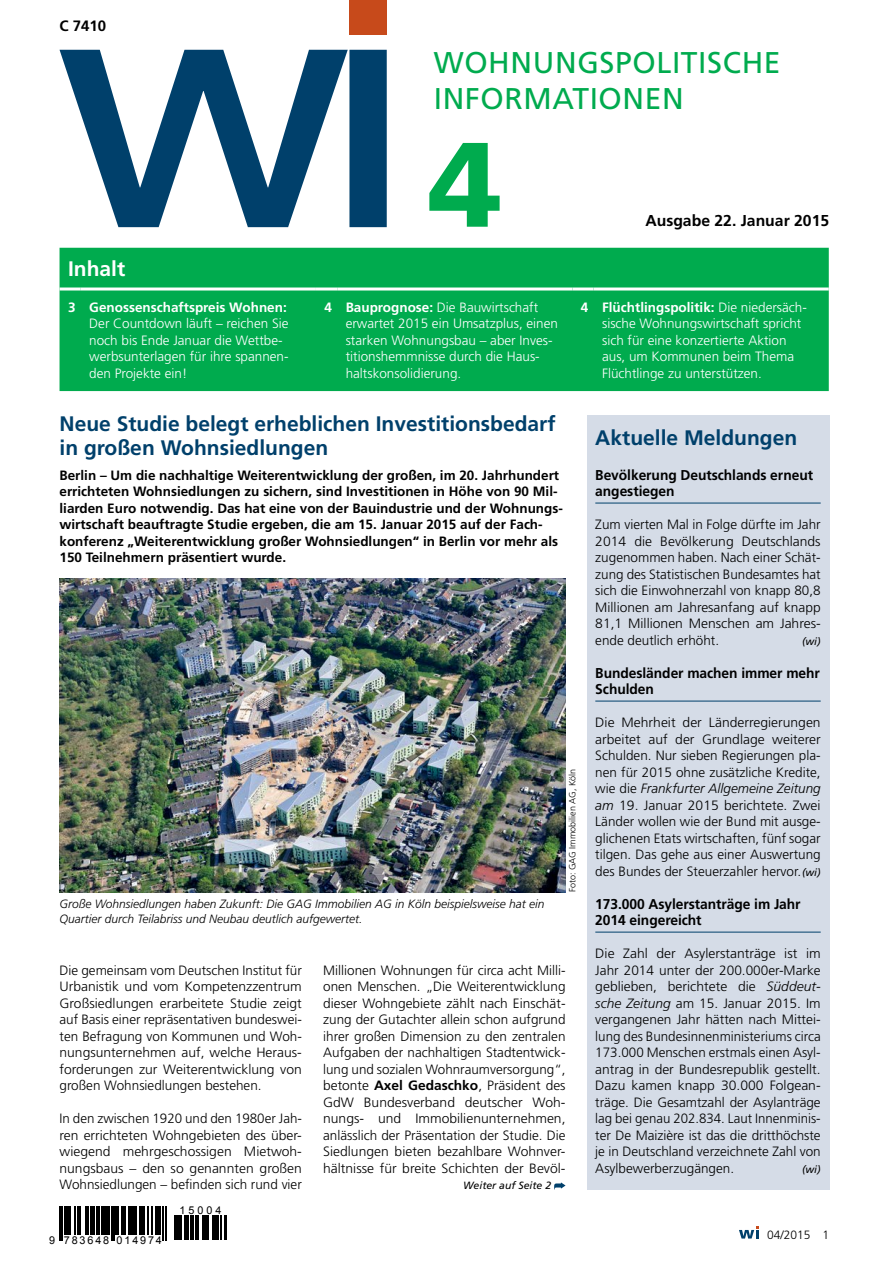
<style>
.page{position:relative;width:893px;height:1263px;background:#fff}
.page>*{position:absolute;margin:0;border:0;box-sizing:border-box;transform-origin:0 0}
.t1{font:900 120px "Frutiger";color:#00ab4e}
.t2{font:30px/36px "Frutiger";letter-spacing:.02em;color:#00ab4e}
.t3{font:700 21px/24px "Frutiger";color:#00406b}
.t4{font:700 21px "Frutiger";color:#fff}
.t5{font:700 15.75px "Frutiger";color:#000}
.t6{font:700 15px "Frutiger";color:#000}
.t7{font:700 14.25px/16.5px "Frutiger";letter-spacing:-.005em;color:#000}
.t8{font:300 13.5px/16.5px "Frutiger";color:#000;text-align:justify}
.t9{font:300 13.5px/16.5px "Frutiger";color:#fff}
.t10{font:700 13.5px/16.5px "Frutiger";color:#000}
.t11{font:700 13.5px "Frutiger";color:#fff}
.t12{font:italic 300 12px/15px "Frutiger";color:#000}
.t13{font:300 12px "Frutiger";color:#000}
.t14{font:10.8px "Arial";letter-spacing:.17em;color:#000}
.t15{font:italic 10.5px "Frutiger";color:#000}
.t16{font:300 9px "Frutiger";color:#000}
.s1{font-weight:700}
.s2{font-style:italic}
.s3{font-weight:400;font-style:italic;font-size:10.5px}
</style>
<div class="page">
<div style="left:60px;top:248px;width:769px;height:143px;background:#00ab4e"></div>
<hr style="left:60px;top:287px;width:21px;height:3px;background:#fff">
<hr style="left:81px;top:287px;width:235px;height:3px;background:#fff">
<hr style="left:316px;top:287px;width:21px;height:3px;background:#fff">
<hr style="left:337px;top:287px;width:235px;height:3px;background:#fff">
<hr style="left:572px;top:287px;width:22px;height:3px;background:#fff">
<hr style="left:594px;top:287px;width:235px;height:3px;background:#fff">
<svg style="left:554px;top:1182px;width:12px;height:7px"></svg>
<div style="left:587px;top:415px;width:242px;height:774px;background:#d5dce7"></div>
<hr style="left:595px;top:503px;width:226px;height:1px;background:#00406b">
<hr style="left:595px;top:701px;width:226px;height:1px;background:#00406b">
<hr style="left:595px;top:932px;width:226px;height:1px;background:#00406b">
<img style="left:60px;top:579px;width:506px;height:313px">
<svg style="left:739px;top:1226px;width:20px;height:12px"></svg>
<hr style="left:60px;top:1206px;width:1px;height:34px;background:#000">
<hr style="left:62px;top:1206px;width:1px;height:34px;background:#000">
<hr style="left:64px;top:1206px;width:3px;height:28px;background:#000">
<hr style="left:68px;top:1206px;width:3px;height:28px;background:#000">
<svg style="left:74px;top:1206px;width:7px;height:28px"></svg>
<hr style="left:85px;top:1206px;width:2px;height:28px;background:#000">
<svg style="left:88px;top:1206px;width:1px;height:28px"></svg>
<hr style="left:90px;top:1206px;width:4px;height:28px;background:#000">
<hr style="left:97px;top:1206px;width:3px;height:28px;background:#000">
<svg style="left:101px;top:1206px;width:1px;height:28px"></svg>
<hr style="left:103px;top:1206px;width:3px;height:28px;background:#000">
<hr style="left:107px;top:1206px;width:3px;height:28px;background:#000">
<hr style="left:111px;top:1206px;width:1px;height:34px;background:#000">
<hr style="left:113px;top:1206px;width:2px;height:34px;background:#000">
<hr style="left:116px;top:1206px;width:3px;height:28px;background:#000">
<svg style="left:121px;top:1206px;width:1px;height:28px"></svg>
<hr style="left:124px;top:1206px;width:2px;height:28px;background:#000">
<hr style="left:128px;top:1206px;width:2px;height:28px;background:#000">
<hr style="left:131px;top:1206px;width:2px;height:28px;background:#000">
<hr style="left:134px;top:1206px;width:3px;height:28px;background:#000">
<hr style="left:139px;top:1206px;width:4px;height:28px;background:#000">
<svg style="left:144px;top:1206px;width:12px;height:28px"></svg>
<hr style="left:157px;top:1206px;width:4px;height:28px;background:#000">
<hr style="left:163px;top:1206px;width:1px;height:34px;background:#000">
<hr style="left:165px;top:1206px;width:1px;height:34px;background:#000">
<svg style="left:174px;top:1216px;width:1px;height:24px"></svg>
<hr style="left:176px;top:1216px;width:3px;height:24px;background:#000">
<hr style="left:180px;top:1216px;width:2px;height:24px;background:#000">
<hr style="left:184px;top:1216px;width:2px;height:24px;background:#000">
<svg style="left:188px;top:1216px;width:1px;height:24px"></svg>
<hr style="left:190px;top:1216px;width:3px;height:24px;background:#000">
<hr style="left:195px;top:1216px;width:2px;height:24px;background:#000">
<svg style="left:198px;top:1216px;width:1px;height:24px"></svg>
<hr style="left:202px;top:1216px;width:2px;height:24px;background:#000">
<svg style="left:206px;top:1216px;width:3px;height:24px"></svg>
<hr style="left:212px;top:1216px;width:3px;height:24px;background:#000">
<svg style="left:216px;top:1216px;width:5px;height:24px"></svg>
<hr style="left:225px;top:1216px;width:2px;height:24px;background:#000">
<svg style="left:60px;top:50px;width:327px;height:177px"></svg>
<div style="left:350px;top:0;width:37px;height:34px;background:#c74a1b"></div>
<p class="t6" style="left:60px;top:17px;width:48px">C 7410</p>
<h3 class="t4" style="left:68px;top:257px;width:59px">Inhalt</h3>
<p class="t11" style="left:68px;top:299px;width:220px">3 Genossenschaftspreis Wohnen:</p>
<p class="t9" style="left:89px;top:316px;width:201px">Der Countdown läuft – reichen Sie noch bis Ende Januar die Wettbe&shy;werbsunterlagen für ihre spannen&shy;den Projekte ein!</p>
<h2 class="t2" style="left:434px;top:44px;width:348px">WOHNUNGSPOLITISCHE<br>INFORMATIONEN</h2>
<h1 class="t1" style="left:428px;top:112px;width:75px">4</h1>
<p class="t5" style="left:645px;top:211px;width:185px">Ausgabe 22. Januar 2015</p>
<p class="t9" style="left:346px;top:299px;width:214px;text-indent:-21px"><span class="s1">4 Bauprognose:</span> Die Bauwirtschaft erwartet 2015 ein Umsatzplus, einen starken Wohnungsbau – aber Inves&shy;titionshemmnisse durch die Haus&shy;haltskonsolidierung.</p>
<p class="t9" style="left:602px;top:299px;width:206px;text-indent:-21px"><span class="s1">4 Flüchtlingspolitik:</span> Die niedersäch&shy;sische Wohnungswirtschaft spricht sich für eine konzertierte Aktion aus, um Kommunen beim Thema Flüchtlinge zu unterstützen.</p>
<h3 class="t3" style="left:60px;top:412px;width:497px">Neue Studie belegt erheblichen Investitionsbedarf in großen Wohnsiedlungen</h3>
<p class="t10" style="left:60px;top:467px;width:505px">Berlin – Um die nachhaltige Weiterentwicklung der großen, im 20. Jahrhundert errichteten Wohnsiedlungen zu sichern, sind Investitionen in Höhe von 90 Mil&shy;liarden Euro notwendig. Das hat eine von der Bauindustrie und der Wohnungs&shy;wirtschaft beauftragte Studie ergeben, die am 15. Januar 2015 auf der Fach&shy;konferenz „Weiterentwicklung großer Wohnsiedlungen“ in Berlin vor mehr als 150 Teilnehmern präsentiert wurde.</p>
<p class="t12" style="left:60px;top:896px;width:487px">Große Wohnsiedlungen haben Zukunft: Die GAG Immobilien AG in Köln beispielsweise hat ein<br>Quartier durch Teilabriss und Neubau deutlich aufgewertet.</p>
<p class="t16" style="left:567px;top:892px;width:125px;rotate:-90deg">Foto: GAG Immobilien AG, Köln</p>
<p class="t8" style="left:60px;top:962px;width:244px">Die gemeinsam vom Deutschen Institut für Urbanistik und vom Kompetenzzentrum Großsiedlungen erarbeitete Studie zeigt auf Basis einer repräsentativen bundeswei&shy;ten Befragung von Kommunen und Woh&shy;nungsunternehmen auf, welche Heraus&shy;forderungen zur Weiterentwicklung von großen Wohnsiedlungen bestehen.</p>
<p class="t8" style="left:60px;top:1111px;width:244px">In den zwischen 1920 und den 1980er Jah&shy;ren errichteten Wohngebieten des über&shy;wiegend mehrgeschossigen Mietwoh&shy;nungsbaus – den so genannten großen Wohnsiedlungen – befinden sich rund vier</p>
<p class="t14" style="left:49px;top:1233px;width:114px">9 783648 014974</p>
<p class="t14" style="left:180px;top:1203px;width:43px">15004</p>
<p class="t8" style="left:323px;top:962px;width:244px">Millionen Wohnungen für circa acht Milli&shy;onen Menschen. „Die Weiterentwicklung dieser Wohngebiete zählt nach Einschät&shy;zung der Gutachter allein schon aufgrund ihrer großen Dimension zu den zentralen Aufgaben der nachhaltigen Stadtentwick&shy;lung und sozialen Wohnraumversorgung“, betonte <span class="s1">Axel Gedaschko</span>, Präsident des GdW Bundesverband deutscher Woh&shy;nungs- und Immobilienunternehmen, anlässlich der Präsentation der Studie. Die Siedlungen bieten bezahlbare Wohnver&shy;hältnisse für breite Schichten der Bevöl-</p>
<p class="t15" style="left:463px;top:1180px;width:89px">Weiter auf Seite 2</p>
<h3 class="t3" style="left:595px;top:426px;width:203px">Aktuelle Meldungen</h3>
<p class="t7" style="left:595px;top:467px;width:219px">Bevölkerung Deutschlands erneut angestiegen</p>
<p class="t8" style="left:595px;top:517px;width:227px">Zum vierten Mal in Folge dürfte im Jahr 2014 die Bevölkerung Deutschlands zugenommen haben. Nach einer Schät&shy;zung des Statistischen Bundesamtes hat sich die Einwohnerzahl von knapp 80,8<br>Millionen am Jahresanfang auf knapp 81,1 Millionen Menschen am Jahres&shy;ende deutlich erhöht.</p>
<p class="t15" style="left:802px;top:635px;width:20px">(wi)</p>
<p class="t7" style="left:595px;top:665px;width:226px">Bundesländer machen immer mehr<br>Schulden</p>
<p class="t8" style="left:595px;top:715px;width:227px">Die Mehrheit der Länderregierungen arbeitet auf der Grundlage weiterer Schulden. Nur sieben Regierungen pla&shy;nen für 2015 ohne zusätzliche Kredite, wie die <span class="s2">Frankfurter Allgemeine Zeitung am</span> 19. Januar 2015 berichtete. Zwei Länder wollen wie der Bund mit ausge&shy;glichenen Etats wirtschaften, fünf sogar tilgen. Das gehe aus einer Auswertung des Bundes der Steuerzahler hervor.<span class="s3">(wi)</span></p>
<p class="t7" style="left:595px;top:896px;width:207px">173.000 Asylerstanträge im Jahr<br>2014 eingereicht</p>
<p class="t8" style="left:595px;top:946px;width:227px">Die Zahl der Asylerstanträge ist im Jahr 2014 unter der 200.000er-Marke geblieben, berichtete die <span class="s2">Süddeut&shy;sche Zeitung</span> am 15. Januar 2015. Im vergangenen Jahr hätten nach Mittei&shy;lung des Bundesinnenministeriums circa 173.000 Menschen erstmals einen Asyl&shy;antrag in der Bundesrepublik gestellt.<br>Dazu kamen knapp 30.000 Folgean&shy;träge. Die Gesamtzahl der Asylanträge lag bei genau 202.834. Laut Innenminis&shy;ter De Maizière ist das die dritthöchste je in Deutschland verzeichnete Zahl von Asylbewerberzugängen.</p>
<p class="t15" style="left:802px;top:1163px;width:20px">(wi)</p>
<p class="t13" style="left:767px;top:1227px;width:64px">04/2015 1</p>
</div>
